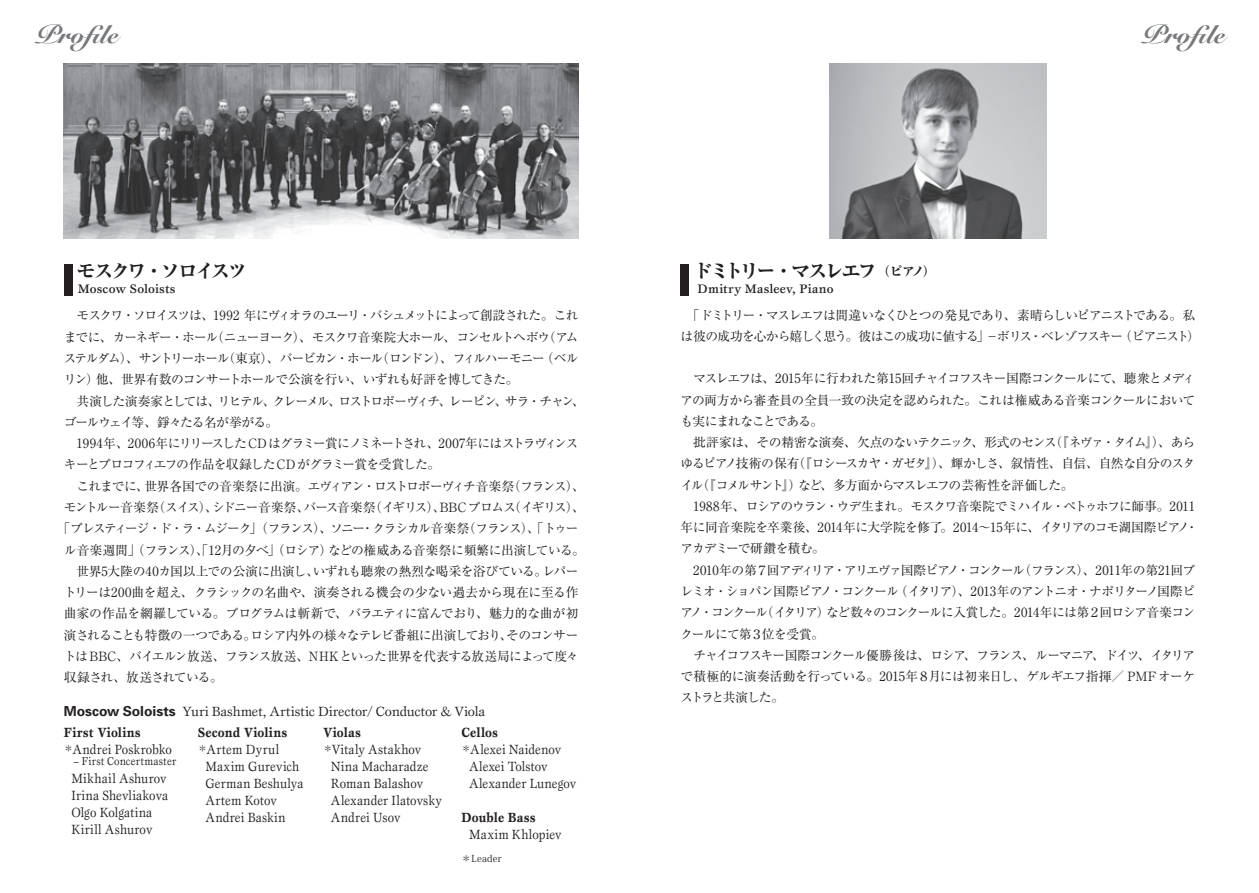
<style>
.page{position:relative;width:1259px;height:893px;background:#fff}
.page>*{position:absolute;margin:0;border:0;box-sizing:border-box;transform-origin:0 0}
.t1{font:900 25.5px "Snell Roundhand";letter-spacing:.02em;color:#76787b}
.t2{font:800 19.2px "Ryumin Pro";letter-spacing:-.13em;color:#231f20}
.t3{font:13.8px/17px "Esprit";letter-spacing:.01em;color:#231f20;scale:.9 1}
.t4{font:13.8px "Esprit";letter-spacing:-.01em;color:#231f20}
.t5{font:700 13.8px "Esprit";letter-spacing:.01em;color:#231f20;scale:.9 1}
.t6{font:12.75px/21.3px "Ryumin Pro";letter-spacing:-.065em;color:#231f20}
.t7{font:12.75px "Ryumin Pro";letter-spacing:-.11em;color:#231f20}
.t8{font:12.75px/21.3px "Ryumin Pro";letter-spacing:-.085em;color:#231f20}
.t9{font:12.75px "Ryumin Pro";letter-spacing:-.02em;color:#231f20}
.t10{font:12.75px "Ryumin Pro";letter-spacing:-.03em;color:#231f20}
.t11{font:12.75px "Ryumin Pro";letter-spacing:-.105em;color:#231f20}
.t12{font:12.75px "Ryumin Pro";letter-spacing:-.095em;color:#231f20}
.t13{font:12.75px "Ryumin Pro";letter-spacing:-.025em;color:#231f20}
.t14{font:12.75px "Ryumin Pro";letter-spacing:-.045em;color:#231f20}
.t15{font:500 12.75px "Esprit";letter-spacing:.02em;color:#231f20}
.t16{font:11.7px "Esprit";letter-spacing:.025em;color:#231f20;scale:.9 1}
.t17{font:9.6px "Koz Min Pro";letter-spacing:.015em;color:#231f20}
.s1{font-family:"Univers";font-weight:700}
.s2{font-weight:700}
.s3{font-family:"Koz Min Pro";font-size:9.6px}
.s4{font-size:12.75px}
</style>
<div class="page">
<img style="left:64px;top:64px;width:514px;height:174px">
<img style="left:829px;top:64px;width:217px;height:174px">
<div style="left:64px;top:264px;width:8px;height:32px;background:#231f20"></div>
<div style="left:680px;top:264px;width:9px;height:32px;background:#231f20"></div>
<h1 class="t1" style="left:34px;top:19px;width:86px">Profile</h1>
<h1 class="t1" style="left:1140px;top:19px;width:86px">Profile</h1>
<h2 class="t2" style="left:77px;top:256px;width:172px">モスクワ・ソロイスツ</h2>
<p class="t15" style="left:78px;top:281px;width:99px">Moscow Soloists</p>
<p class="t12" style="left:77px;top:305px;width:503px">モスクワ・ソロイスツは、1992 年にヴィオラのユーリ・バシュメットによって創設された。これ</p>
<p class="t6" style="left:64px;top:326px;width:516px">までに、カーネギー・ホール（ニューヨーク）、モスクワ音楽院大ホール、コンセルトヘボウ（アム</p>
<p class="t7" style="left:64px;top:348px;width:516px">ステルダム）、サントリーホール（東京）、バービカン・ホール（ロンドン）、フィルハーモニー（ベル</p>
<p class="t14" style="left:64px;top:370px;width:456px">リン）他、世界有数のコンサートホールで公演を行い、いずれも好評を博してきた。</p>
<p class="t11" style="left:64px;top:391px;width:522px">　共演した演奏家としては、リヒテル、クレーメル、ロストロポーヴィチ、レーピン、サラ・チャン、</p>
<p class="t6" style="left:64px;top:411px;width:216px">ゴールウェイ等、錚々たる名が挙がる。</p>
<p class="t6" style="left:64px;top:432px;width:516px">　1994年、2006年にリリースした CD はグラミー賞にノミネートされ、2007年にはストラヴィンス</p>
<p class="t6" style="left:64px;top:453px;width:378px">キーとプロコフィエフの作品を収録した CD がグラミー賞を受賞した。</p>
<p class="t6" style="left:64px;top:474px;width:522px">　これまでに、世界各国での音楽祭に出演。エヴィアン・ロストロポーヴィチ音楽祭（フランス）、</p>
<p class="t6" style="left:64px;top:496px;width:522px">モントルー音楽祭（スイス）、シドニー音楽祭、バース音楽祭（イギリス）、BBC プロムス（イギリス）、</p>
<p class="t7" style="left:57px;top:518px;width:522px">「プレスティージ・ド・ラ・ムジーク」（フランス）、ソニー・クラシカル音楽祭（フランス）、「トゥー</p>
<p class="t10" style="left:64px;top:540px;width:522px">ル音楽週間」（フランス）、「12月の夕べ」（ロシア）などの権威ある音楽祭に頻繁に出演している。</p>
<p class="t13" style="left:64px;top:561px;width:516px">　世界5大陸の40カ国以上での公演に出演し、いずれも聴衆の熱烈な喝采を浴びている。レパー</p>
<p class="t9" style="left:64px;top:582px;width:516px">トリーは200曲を超え、クラシックの名曲や、演奏される機会の少ない過去から現在に至る作</p>
<p class="t9" style="left:64px;top:603px;width:516px">曲家の作品を網羅している。プログラムは斬新で、バラエティに富んでおり、魅力的な曲が初</p>
<p class="t6" style="left:64px;top:623px;width:516px">演されることも特徴の一つである。ロシア内外の様々なテレビ番組に出演しており、そのコンサー</p>
<p class="t6" style="left:64px;top:644px;width:516px">トは BBC、バイエルン放送、フランス放送、NHKといった世界を代表する放送局によって度々</p>
<p class="t6" style="left:64px;top:666px;width:160px">収録され、放送されている。</p>
<p class="t4" style="left:64px;top:703px;width:423px"><span class="s1">Moscow Soloists</span> Yuri Bashmet, Artistic Director/ Conductor &amp; Viola</p>
<p class="t3" style="left:64px;top:723px;width:122px"><span class="s2">First Violins</span><span class="s3">＊</span>Andrei Poskrobko</p>
<p class="t16" style="left:74px;top:753px;width:116px">– First Concertmaster</p>
<p class="t3" style="left:71px;top:770px;width:109px">Mikhail Ashurov<br>Irina Shevliakova<br>Olgo Kolgatina<br>Kirill Ashurov</p>
<p class="t5" style="left:198px;top:723px;width:101px">Second Violins</p>
<p class="t3" style="left:198px;top:740px;width:92px"><span class="s3">＊</span>Artem Dyrul</p>
<p class="t3" style="left:205px;top:757px;width:106px">Maxim Gurevich</p>
<p class="t3" style="left:205px;top:774px;width:110px">German Beshulya</p>
<p class="t3" style="left:205px;top:791px;width:81px">Artem Kotov</p>
<p class="t3" style="left:205px;top:808px;width:91px">Andrei Baskin</p>
<p class="t5" style="left:323px;top:723px;width:43px">Violas</p>
<p class="t3" style="left:323px;top:740px;width:110px"><span class="s3">＊</span>Vitaly Astakhov</p>
<p class="t3" style="left:331px;top:757px;width:110px">Nina Macharadze</p>
<p class="t3" style="left:331px;top:774px;width:104px">Roman Balashov</p>
<p class="t3" style="left:331px;top:791px;width:125px">Alexander Ilatovsky</p>
<p class="t3" style="left:331px;top:808px;width:79px">Andrei Usov</p>
<p class="t5" style="left:461px;top:723px;width:42px">Cellos</p>
<p class="t3" style="left:461px;top:740px;width:112px"><span class="s3">＊</span>Alexei Naidenov</p>
<p class="t3" style="left:469px;top:757px;width:89px">Alexei Tolstov</p>
<p class="t3" style="left:469px;top:774px;width:121px">Alexander Lunegov</p>
<p class="t5" style="left:461px;top:808px;width:84px">Double Bass</p>
<p class="t3" style="left:469px;top:825px;width:104px">Maxim Khlopiev</p>
<p class="t17" style="left:461px;top:852px;width:42px">＊Leader</p>
<h2 class="t2" style="left:693px;top:256px;width:244px">ドミトリー・マスレエフ<span class="s4">（ピアノ）</span></h2>
<p class="t15" style="left:697px;top:281px;width:137px">Dmitry Masleev, Piano</p>
<p class="t8" style="left:680px;top:303px;width:521px">　「ドミトリー・マスレエフは間違いなくひとつの発見であり、素晴らしいピアニストである。私は彼の成功を心から嬉しく思う。彼はこの成功に値する」－ボリス・ベレゾフスキー（ピアニスト）</p>
<p class="t6" style="left:680px;top:367px;width:519px">　マスレエフは、2015年に行われた第15回チャイコフスキー国際コンクールにて、聴衆とメディアの両方から審査員の全員一致の決定を認められた。これは権威ある音楽コンクールにおいても実にまれなことである。<br>　批評家は、その精密な演奏、欠点のないテクニック、形式のセンス（『ネヴァ・タイム』）、あらゆるピアノ技術の保有（『ロシースカヤ・ガゼタ』）、輝かしさ、叙情性、自信、自然な自分のスタイル（『コメルサント』）など、多方面からマスレエフの芸術性を評価した。<br>　1988年、ロシアのウラン・ウデ生まれ。モスクワ音楽院でミハイル・ペトゥホフに師事。2011年に同音楽院を卒業後、2014年に大学院を修了。2014〜15年に、イタリアのコモ湖国際ピアノ・アカデミーで研鑽を積む。<br>　2010年の第７回アディリア・アリエヴァ国際ピアノ・コンクール（フランス）、2011年の第21回プレミオ・ショパン国際ピアノ・コンクール（イタリア）、2013年のアントニオ・ナポリターノ国際ピアノ・コンクール（イタリア）など数々のコンクールに入賞した。2014年には第２回ロシア音楽コンクールにて第３位を受賞。<br>　チャイコフスキー国際コンクール優勝後は、ロシア、フランス、ルーマニア、ドイツ、イタリアで積極的に演奏活動を行っている。2015年８月には初来日し、ゲルギエフ指揮／ PMFオーケストラと共演した。</p>
</div>
